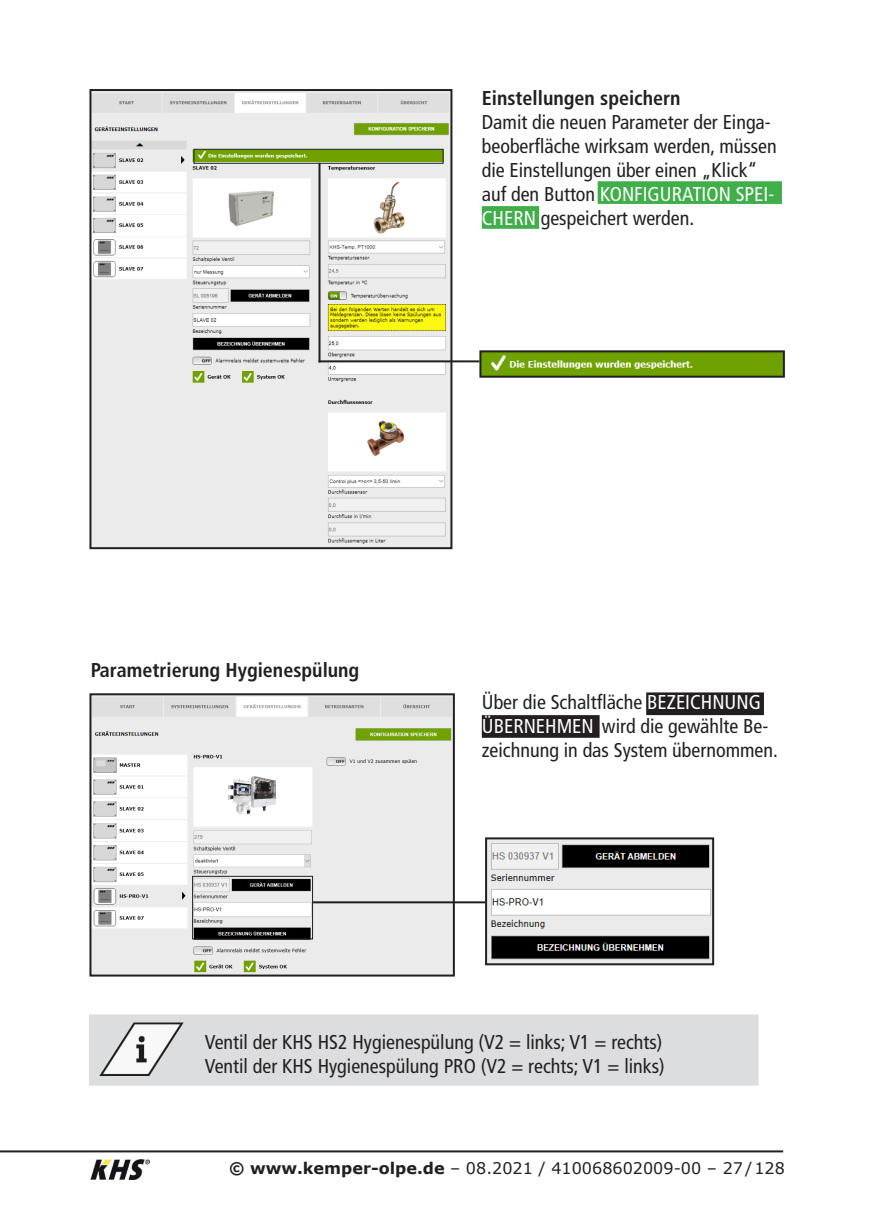
<style>
.page{position:relative;width:874px;height:1225px;background:#fff}
.page>*{position:absolute;margin:0;border:0;box-sizing:border-box;transform-origin:0 0}
.t1{font:condensed 20px/24px "Frutiger LT Com";color:#231f20}
.t2{font:700 condensed 20px "Frutiger LT Com";color:#231f20}
.t3{font:16px "Verdana";color:#231f20}
.s1{color:#fff}
.s2{font-weight:700}
</style>
<div class="page">
<hr style="left:0;top:1150px;width:782px;height:2px;background:#231f20">
<img style="left:91px;top:1159px;width:59px;height:20px">
<div style="left:481px;top:206px;width:58px;height:23px;background:#40ae49;border:2px solid #40ae49"></div>
<div style="left:597px;top:181px;width:184px;height:23px;background:#40ae49;border:2px solid #40ae49"></div>
<img style="left:92px;top:92px;width:357px;height:454px">
<div style="left:89px;top:89px;width:363px;height:460px;border:2px solid #231f20"></div>
<img style="left:482px;top:353px;width:299px;height:22px">
<div style="left:479px;top:350px;width:305px;height:28px;border:2px solid #231f20"></div>
<div style="left:193px;top:149px;width:250px;height:15px;border:1px solid #231f20"></div>
<hr style="left:318px;top:163px;width:2px;height:199px;background:#231f20">
<hr style="left:318px;top:360px;width:161px;height:2px;background:#231f20">
<div style="left:482px;top:716px;width:116px;height:21px;background:#231f20"></div>
<div style="left:481px;top:715px;width:118px;height:23px;border:2px solid #231f20"></div>
<div style="left:647px;top:693px;width:115px;height:21px;background:#231f20"></div>
<div style="left:646px;top:692px;width:117px;height:23px;border:2px solid #231f20"></div>
<img style="left:92px;top:696px;width:359px;height:277px">
<div style="left:89px;top:693px;width:365px;height:283px;border:2px solid #231f20"></div>
<img style="left:488px;top:840px;width:222px;height:122px">
<div style="left:485px;top:837px;width:228px;height:128px;border:2px solid #231f20"></div>
<div style="left:192px;top:876px;width:121px;height:63px;border:1px solid #231f20"></div>
<hr style="left:313px;top:901px;width:172px;height:2px;background:#231f20">
<div style="left:90px;top:1015px;width:667px;height:69px;background:#dcdddf"></div>
<div style="left:89px;top:1014px;width:669px;height:71px;border:2px solid #dcdddf"></div>
<img style="left:91px;top:1015px;width:102px;height:71px">
<p class="t2" style="left:481px;top:85px;width:200px">Einstellungen speichern</p>
<p class="t1" style="left:481px;top:110px;width:296px">Damit die neuen Parameter der Einga&shy;beoberfläche wirksam werden, müssen die Einstellungen über einen „Klick“ auf den Button <span class="s1">KONFIGURATION SPEI-CHERN</span> gespeichert werden.</p>
<p class="t2" style="left:91px;top:657px;width:270px">Parametrierung Hygienespülung</p>
<p class="t1" style="left:481px;top:689px;width:297px">Über die Schaltfläche <span class="s1">BEZEICHNUNG<br>ÜBERNEHMEN</span>, wird die gewählte Be&shy;zeichnung in das System übernommen.</p>
<p class="t1" style="left:204px;top:1030px;width:461px">Ventil der KHS HS2 Hygienespülung (V2 = links; V1 = rechts)<br>Ventil der KHS Hygienespülung PRO (V2 = rechts; V1 = links)</p>
<p class="t3" style="left:229px;top:1157px;width:557px"><span class="s2">© www.kemper-olpe.de</span> – 08.2021 / 410068602009-00 – 27/128</p>
</div>
